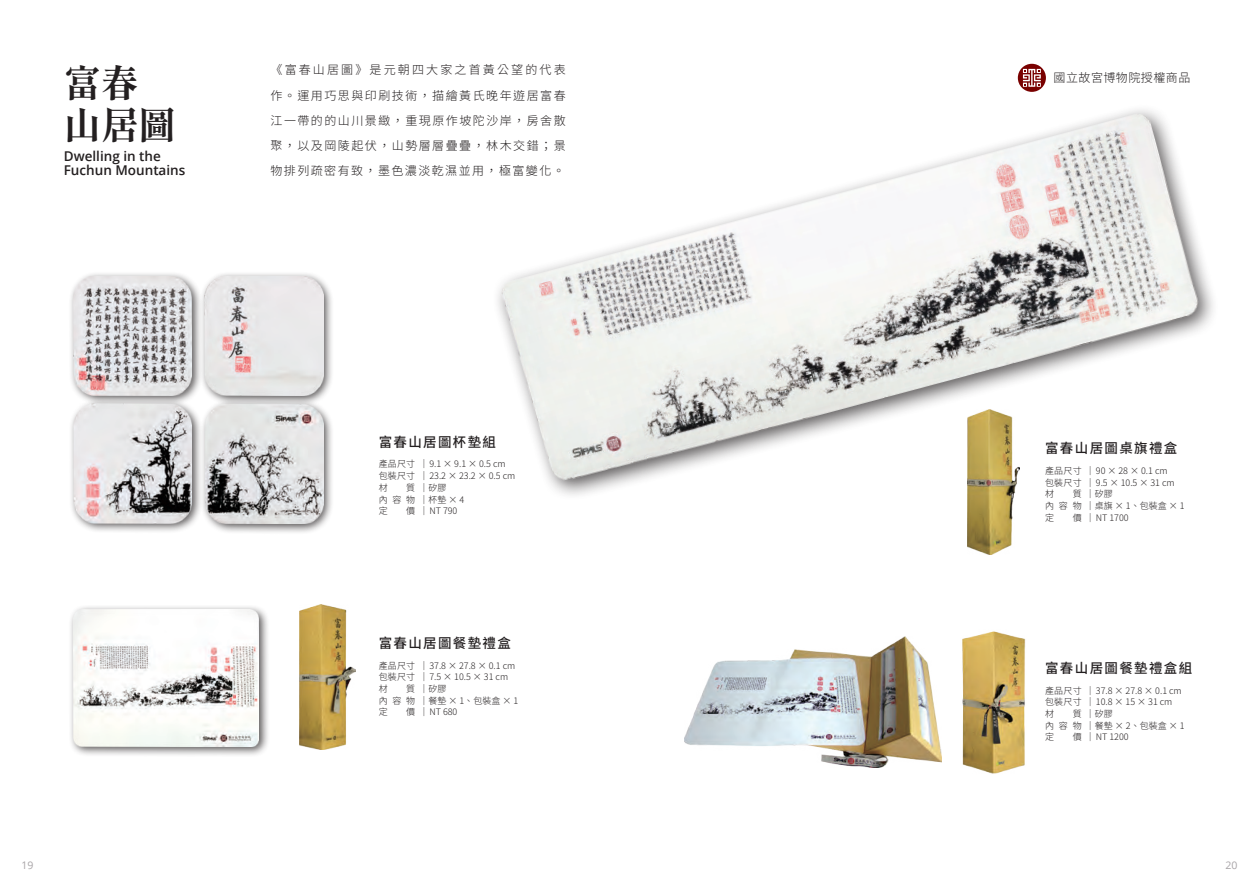
<style>
.page{position:relative;width:1259px;height:893px;background:#fff}
.page>*{position:absolute;margin:0;border:0;box-sizing:border-box;transform-origin:0 0}
.t1{font:37.35px/42px "Gen Ryu Min TW B";color:#231f20}
.t2{font:500 13.5px "Noto Sans CJ Ktc";letter-spacing:.1em;color:#231f20}
.t3{font:600 13.5px/13.8px "Open Sans";color:#231f20}
.t4{font:300 12px/25.2px "Noto Sans CJ Ktc";letter-spacing:.12em;color:#231f20;text-align:justify}
.t5{font:300 12px "Noto Sans CJ Ktc";letter-spacing:.04em;color:#231f20}
.t6{font:10.5px "Open Sans";color:#a8a4a7}
.t7{font:300 9px/11.7px "Noto Sans CJ Ktc";color:#231f20;text-align:justify}
</style>
<div class="page">
<div style="left:68px;top:605px;width:202px;height:152px;background:#231f20;opacity:.75"></div>
<img style="left:73px;top:610px;width:186px;height:137px">
<img style="left:299px;top:605px;width:56px;height:145px">
<div style="left:68px;top:271px;width:134px;height:135px;background:#231f20;opacity:.75"></div>
<img style="left:73px;top:276px;width:119px;height:119px">
<div style="left:199px;top:271px;width:135px;height:135px;background:#231f20;opacity:.75"></div>
<img style="left:204px;top:276px;width:119px;height:120px">
<div style="left:200px;top:399px;width:134px;height:135px;background:#231f20;opacity:.75"></div>
<img style="left:204px;top:404px;width:119px;height:119px">
<div style="left:68px;top:399px;width:135px;height:135px;background:#231f20;opacity:.75"></div>
<img style="left:73px;top:404px;width:119px;height:119px">
<svg style="left:1017px;top:64px;width:29px;height:28px"></svg>
<img style="left:685px;top:636px;width:256px;height:132px">
<img style="left:962px;top:631px;width:64px;height:143px">
<img style="left:497px;top:109px;width:714px;height:384px">
<img style="left:967px;top:410px;width:52px;height:145px">
<h1 class="t1" style="left:64px;top:63px;width:114px">富春山居圖</h1>
<h2 class="t3" style="left:64px;top:149px;width:123px">Dwelling in the<br>Fuchun Mountains</h2>
<h3 class="t4" style="left:270px;top:58px;width:297px">《富春山居圖》是元朝四大家之首黃公望的代表作。運用巧思與印刷技術，描繪黃氏晚年遊居富春江一帶的的山川景緻，重現原作坡陀沙岸，房舍散聚，以及岡陵起伏，山勢層層疊疊，林木交錯；景物排列疏密有致，墨色濃淡乾濕並用，極富變化。</h3>
<p class="t6" style="left:21px;top:858px;width:14px">19</p>
<h2 class="t2" style="left:379px;top:434px;width:119px">富春山居圖杯墊組</h2>
<p class="t7" style="left:419px;top:458px;width:97px;text-align:left">│9.1 × 9.1 × 0.5 cm │23.2 × 23.2 × 0.5 cm │矽膠<br>│杯墊 × 4<br>│NT 790</p>
<p class="t7" style="left:379px;top:458px;width:38px">產品尺寸包裝尺寸材</p>
<p class="t7" style="left:379px;top:482px;width:38px;text-indent:28px">質內容物定</p>
<p class="t7" style="left:406px;top:505px;width:10px">價</p>
<h2 class="t2" style="left:379px;top:636px;width:134px">富春山居圖餐墊禮盒</h2>
<p class="t7" style="left:419px;top:660px;width:100px;text-align:left">│37.8 × 27.8 × 0.1 cm │7.5 × 10.5 × 31 cm │矽膠<br>│餐墊 × 1、包裝盒 × 1 │NT 680</p>
<p class="t7" style="left:379px;top:660px;width:38px">產品尺寸包裝尺寸材</p>
<p class="t7" style="left:379px;top:683px;width:38px;text-indent:28px">質內容物定</p>
<p class="t7" style="left:406px;top:706px;width:10px">價</p>
<h3 class="t5" style="left:1053px;top:71px;width:138px">國立故宮博物院授權商品</h3>
<h2 class="t2" style="left:1045px;top:441px;width:134px">富春山居圖桌旗禮盒</h2>
<p class="t7" style="left:1086px;top:465px;width:100px;text-align:left">│90 × 28 × 0.1 cm │9.5 × 10.5 × 31 cm │矽膠<br>│桌旗 × 1、包裝盒 × 1 │NT 1700</p>
<p class="t7" style="left:1045px;top:465px;width:38px">產品尺寸包裝尺寸材</p>
<p class="t7" style="left:1045px;top:488px;width:38px;text-indent:28px">質內容物定</p>
<p class="t7" style="left:1072px;top:512px;width:10px">價</p>
<h2 class="t2" style="left:1045px;top:661px;width:149px">富春山居圖餐墊禮盒組</h2>
<p class="t7" style="left:1086px;top:685px;width:100px;text-align:left">│37.8 × 27.8 × 0.1 cm │10.8 × 15 × 31 cm<br>│矽膠<br>│餐墊 × 2、包裝盒 × 1 │NT 1200</p>
<p class="t7" style="left:1045px;top:685px;width:38px">產品尺寸包裝尺寸材</p>
<p class="t7" style="left:1045px;top:708px;width:38px;text-indent:28px">質內容物定</p>
<p class="t7" style="left:1072px;top:731px;width:10px">價</p>
<p class="t6" style="left:1225px;top:858px;width:14px">20</p>
</div>
